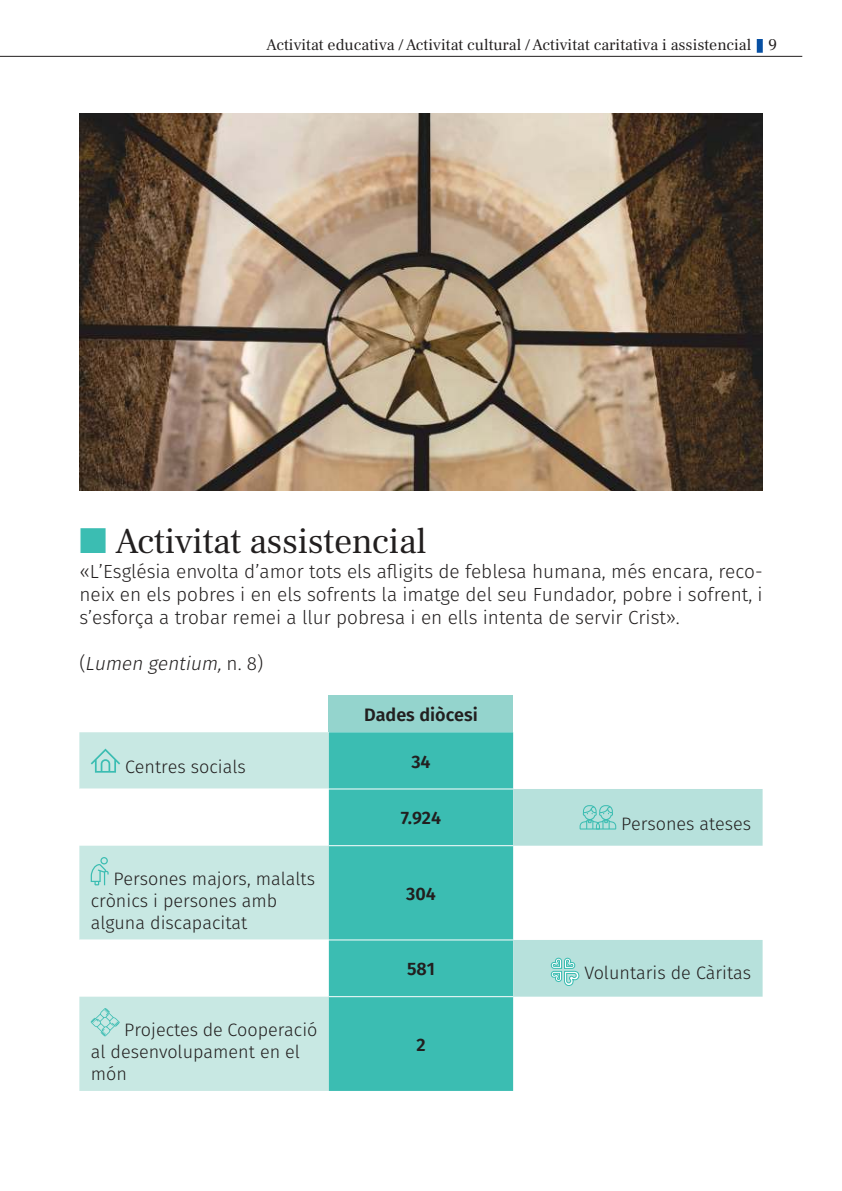
<style>
.page{position:relative;width:842px;height:1191px;background:#fff}
.page>*{position:absolute;margin:0;border:0;box-sizing:border-box;transform-origin:0 0}
.t1{font:36px "Frank Ruhl Libre";letter-spacing:-.01em;color:#221f1f}
.t2{font:300 19px/23.2px "Fira Sans";color:#221f1f;text-align:justify}
.t3{font:italic 300 19px "Fira Sans";color:#221f1f}
.t4{font:300 18px/21.6px "Fira Sans";color:#221f1f}
.t5{font:600 18px "Fira Sans";color:#221f1f}
.t6{font:16px "Frank Ruhl Libre";color:#221f1f}
.s1{color:#3bbdb2}
.s2{font-style:normal}
</style>
<div class="page">
<hr style="left:0;top:56px;width:802px;height:1px;background:#221f1f">
<div style="left:757px;top:39px;width:6px;height:14px;background:#0750a3"></div>
<div style="left:329px;top:695px;width:184px;height:37px;background:#94d4cd"></div>
<svg style="left:79px;top:732px;width:250px;height:359px;fill:#c8e8e3"></svg>
<div style="left:329px;top:732px;width:184px;height:359px;background:#3bbdb2"></div>
<svg style="left:513px;top:789px;width:250px;height:207px;fill:#b7e1dc"></svg>
<hr style="left:329px;top:788px;width:184px;height:1px;background:#fff">
<hr style="left:329px;top:845px;width:184px;height:1px;background:#fff">
<hr style="left:329px;top:939px;width:184px;height:1px;background:#fff">
<hr style="left:329px;top:996px;width:184px;height:1px;background:#fff">
<hr style="left:79px;top:788px;width:250px;height:1px;background:#fff">
<hr style="left:79px;top:939px;width:250px;height:1px;background:#fff">
<svg style="left:91px;top:748px;width:29px;height:24px"></svg>
<svg style="left:580px;top:805px;width:36px;height:24px"></svg>
<svg style="left:91px;top:857px;width:18px;height:28px"></svg>
<svg style="left:550px;top:957px;width:30px;height:29px"></svg>
<svg style="left:91px;top:1008px;width:29px;height:28px"></svg>
<img style="left:79px;top:113px;width:684px;height:377px">
<p class="t6" style="left:266px;top:38px;width:512px">Activitat educativa / Activitat cultural / Activitat caritativa i assistencial 9</p>
<h1 class="t1" style="left:79px;top:525px;width:349px"><span class="s1">■</span> Activitat assistencial</h1>
<p class="t2" style="left:79px;top:559px;width:685px">«L’Església envolta d’amor tots els afligits de feblesa humana, més encara, reco&shy;neix en els pobres i en els sofrents la imatge del seu Fundador, pobre i sofrent, i s’esforça a trobar remei a llur pobresa i en ells intenta de servir Crist».</p>
<p class="t3" style="left:79px;top:650px;width:185px"><span class="s2">(</span> Lumen gentium,<span class="s2">n . 8 )</span></p>
<p class="t5" style="left:364px;top:702px;width:115px">Dades diòcesi</p>
<p class="t4" style="left:125px;top:755px;width:122px">Centres socials</p>
<p class="t5" style="left:411px;top:749px;width:21px">34</p>
<p class="t5" style="left:401px;top:805px;width:42px">7.924</p>
<p class="t4" style="left:621px;top:812px;width:131px">Persones ateses</p>
<p class="t4" style="left:91px;top:868px;width:226px;text-indent:23px">Persones majors, malalts crònics i persones amb alguna discapacitat</p>
<p class="t4" style="left:91px;top:1019px;width:228px;text-indent:33px">Projectes de Cooperació al desenvolupament en el món</p>
<p class="t5" style="left:406px;top:881px;width:31px">304</p>
<p class="t5" style="left:407px;top:956px;width:29px">581</p>
<p class="t4" style="left:584px;top:961px;width:168px">Voluntaris de Càritas</p>
<p class="t5" style="left:416px;top:1032px;width:11px">2</p>
</div>
